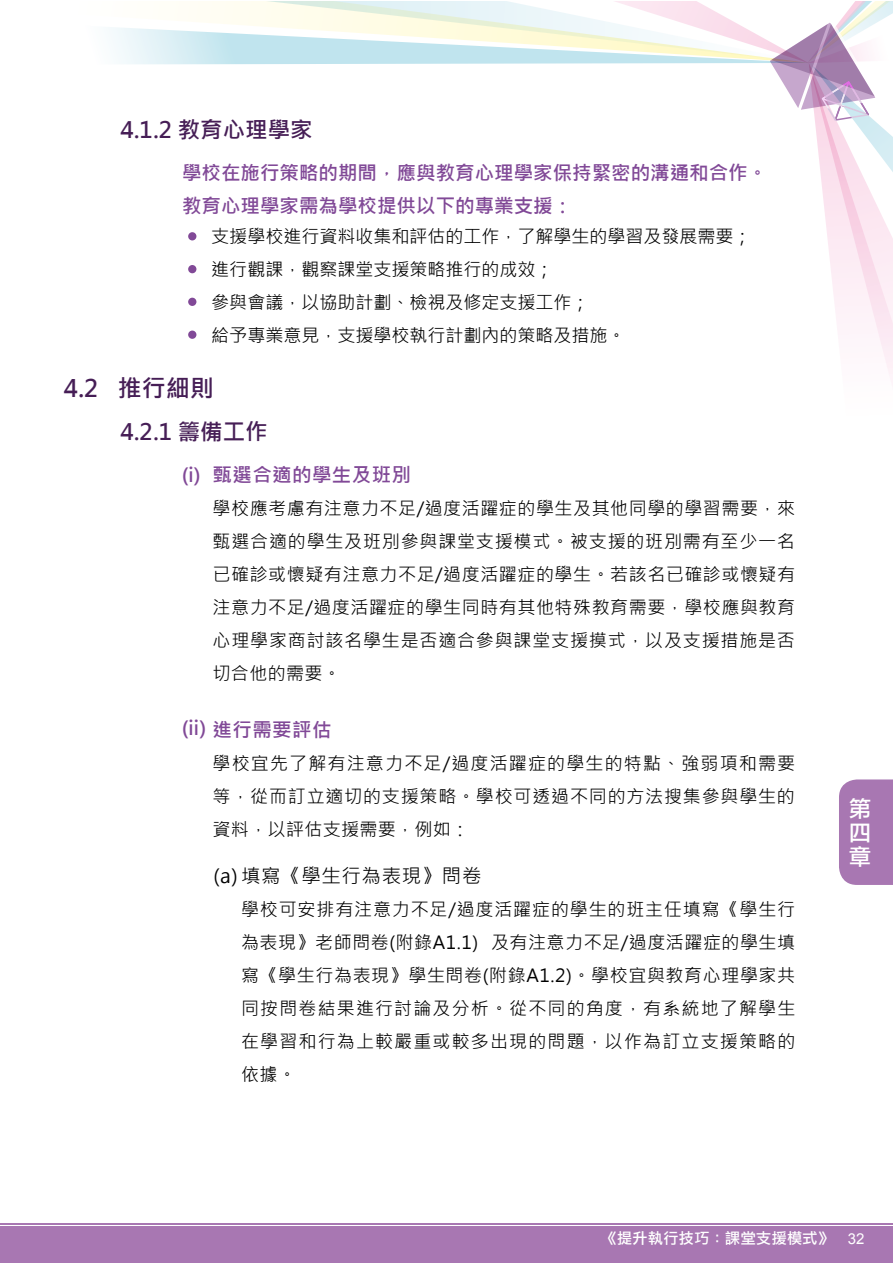
<style>
.page{position:relative;width:893px;height:1263px;background:#fff}
.page>*{position:absolute;margin:0;border:0;box-sizing:border-box;transform-origin:0 0}
.t1{font:700 24px "Microsoft Jheng Hei";color:#461e56}
.t2{font:700 22.5px "Microsoft Jheng Hei";color:#461e56}
.t3{font:22.5px/24px "Li Gothic Med";color:#fff;text-align:justify}
.t4{font:700 19.5px/33px "Microsoft Jheng Hei";color:#814997}
.t5{font:700 19.5px "Microsoft Jheng Hei";letter-spacing:.02em;color:#814997}
.t6{font:19.5px "Microsoft Jheng Hei";letter-spacing:.03em;color:#000}
.t7{font:18px/33px "Microsoft Jheng Hei";letter-spacing:.045em;color:#000;text-align:justify}
.t8{font:18px/33px "Microsoft Jheng Hei";color:#000}
.t9{font:15px "Li Gothic Med";letter-spacing:.03em;color:#fff}
.s1{font-family:"Arial"}
</style>
<div class="page">
<div style="left:0;top:1227px;width:892px;height:36px;background:#a877b2"></div>
<hr style="left:0;top:1223px;width:892px;height:2px;background:#a877b2">
<svg style="left:110px;top:1px;width:782px;height:381px"></svg>
<div style="left:188px;top:232px;width:8px;height:8px;background:#814997;border-radius:50%"></div>
<div style="left:188px;top:265px;width:8px;height:8px;background:#814997;border-radius:50%"></div>
<div style="left:188px;top:298px;width:8px;height:8px;background:#814997;border-radius:50%"></div>
<div style="left:188px;top:331px;width:8px;height:8px;background:#814997;border-radius:50%"></div>
<div style="left:839px;top:779px;width:53px;height:106px;background:#a877b2"></div>
<p class="t2" style="left:120px;top:114px;width:194px">4.1.2 教育心理學家</p>
<p class="t4" style="left:182px;top:156px;width:586px">學校在施行策略的期間，應與教育心理學家保持緊密的溝通和合作。教育心理學家需為學校提供以下的專業支援：</p>
<p class="t8" style="left:211px;top:219px;width:541px">支援學校進行資料收集和評估的工作，了解學生的學習及發展需要；進行觀課，觀察課堂支援策略推行的成效；<br>參與會議，以協助計劃、檢視及修定支援工作；<br>給予專業意見，支援學校執行計劃內的策略及措施。</p>
<h1 class="t1" style="left:64px;top:371px;width:151px">4.2 推行細則</h1>
<p class="t2" style="left:120px;top:416px;width:149px">4.2.1 籌備工作</p>
<p class="t5" style="left:213px;top:461px;width:200px">甄選合適的學生及班別</p>
<p class="t7" style="left:213px;top:491px;width:584px">學校應考慮有注意力不足/過度活躍症的學生及其他同學的學習需要，來甄選合適的學生及班別參與課堂支援模式。被支援的班別需有至少一名已確診或懷疑有注意力不足/過度活躍症的學生。若該名已確診或懷疑有注意力不足/過度活躍症的學生同時有其他特殊教育需要，學校應與教育心理學家商討該名學生是否適合參與課堂支援摸式，以及支援措施是否切合他的需要。</p>
<p class="t5" style="left:182px;top:716px;width:151px">(ii) 進行需要評估</p>
<p class="t7" style="left:213px;top:746px;width:584px">學校宜先了解有注意力不足/過度活躍症的學生的特點、強弱項和需要等，從而訂立適切的支援策略。學校可透過不同的方法搜集參與學生的資料，以評估支援需要，例如：</p>
<p class="t4" style="left:182px;top:458px;width:21px">(i)</p>
<p class="t6" style="left:213px;top:862px;width:270px">(a)填寫《學生行為表現》問卷</p>
<p class="t7" style="left:241px;top:892px;width:556px">學校可安排有注意力不足/過度活躍症的學生的班主任填寫《學生行為表現》老師問卷(附錄A1.1) 及有注意力不足/過度活躍症的學生填寫《學生行為表現》學生問卷(附錄A1.2)。學校宜與教育心理學家共同按問卷結果進行討論及分析。從不同的角度，有系統地了解學生在學習和行為上較嚴重或較多出現的問題，以作為訂立支援策略的依據。</p>
<p class="t3" style="left:849px;top:796px;width:24px">第四章</p>
<p class="t9" style="left:602px;top:1230px;width:264px">《提升執行技巧：課堂支援模式》 <span class="s1">32</span></p>
</div>
